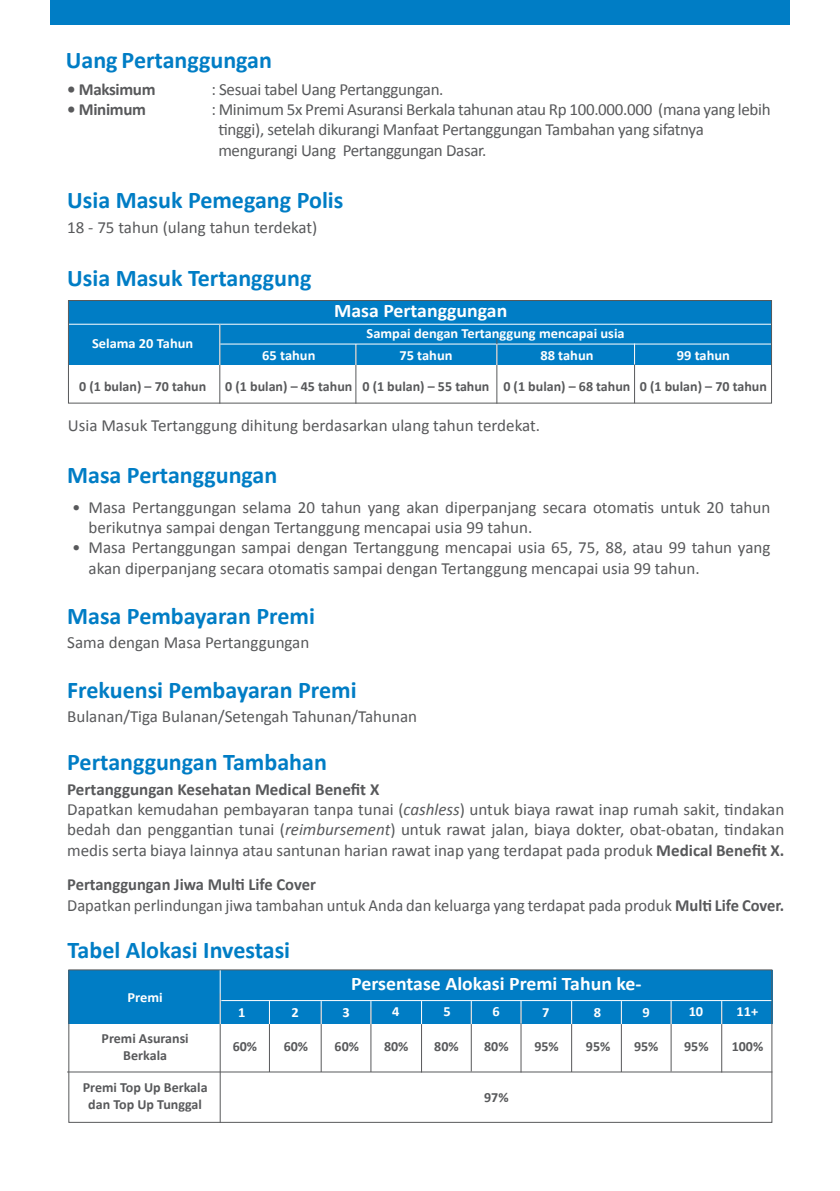
<style>
.page{position:relative;width:840px;height:1191px;background:#fff}
.page>*{position:absolute;margin:0;border:0;box-sizing:border-box;transform-origin:0 0}
.t1{font:700 24px "Calibri";color:#007dc5}
.t2{font:700 19.2px "Calibri";color:#fff}
.t3{font:17px/20.4px "Calibri";color:#58595b}
.t4{font:17px "Calibri";letter-spacing:-.02em;color:#58595b}
.t5{font:700 17px "Calibri";color:#58595b}
.t6{font:700 17px "Calibri";letter-spacing:-.02em;color:#58595b}
.t7{font:700 14px/16.8px "Calibri";color:#58595b;text-align:center}
.t8{font:700 14px "Calibri";color:#fff}
.s1{font-style:italic}
.s2{font-weight:700}
</style>
<div class="page">
<div style="left:50px;top:0;width:739px;height:25px;background:#007dc5"></div>
<div style="left:69px;top:301px;width:702px;height:64px;background:#007dc5"></div>
<div style="left:68px;top:300px;width:703px;height:103px;border:1px solid #58595b"></div>
<hr style="left:69px;top:324px;width:701px;height:1px;background:#fff">
<hr style="left:219px;top:324px;width:1px;height:79px;background:#58595b">
<hr style="left:355px;top:344px;width:1px;height:59px;background:#58595b">
<svg style="left:355px;top:344px;width:1px;height:21px"></svg>
<hr style="left:219px;top:324px;width:1px;height:41px;background:#fff">
<hr style="left:220px;top:343px;width:550px;height:1px;background:#fff">
<hr style="left:496px;top:338px;width:1px;height:65px;background:#58595b">
<svg style="left:496px;top:344px;width:1px;height:21px"></svg>
<hr style="left:633px;top:344px;width:1px;height:59px;background:#58595b">
<svg style="left:633px;top:343px;width:1px;height:21px"></svg>
<div style="left:68px;top:970px;width:704px;height:54px;background:#007dc5"></div>
<hr style="left:221px;top:1000px;width:550px;height:1px;background:#fff">
<hr style="left:219px;top:993px;width:1px;height:129px;background:#58595b">
<hr style="left:269px;top:1007px;width:1px;height:65px;background:#58595b">
<svg style="left:269px;top:1001px;width:1px;height:23px"></svg>
<hr style="left:219px;top:970px;width:1px;height:54px;background:#fff">
<hr style="left:320px;top:1006px;width:1px;height:66px;background:#58595b">
<svg style="left:320px;top:1001px;width:1px;height:23px"></svg>
<hr style="left:370px;top:1007px;width:1px;height:65px;background:#58595b">
<svg style="left:370px;top:1001px;width:1px;height:23px"></svg>
<hr style="left:421px;top:1007px;width:1px;height:65px;background:#58595b">
<svg style="left:421px;top:1001px;width:1px;height:23px"></svg>
<hr style="left:470px;top:1006px;width:1px;height:65px;background:#58595b">
<svg style="left:470px;top:1001px;width:1px;height:23px"></svg>
<hr style="left:520px;top:1007px;width:1px;height:65px;background:#58595b">
<svg style="left:520px;top:1000px;width:1px;height:23px"></svg>
<hr style="left:570px;top:1007px;width:2px;height:65px;background:#58595b">
<hr style="left:570px;top:1001px;width:2px;height:23px;background:#fff">
<hr style="left:620px;top:1006px;width:1px;height:66px;background:#58595b">
<svg style="left:620px;top:1001px;width:1px;height:23px"></svg>
<hr style="left:670px;top:1007px;width:1px;height:64px;background:#58595b">
<svg style="left:670px;top:1001px;width:1px;height:23px"></svg>
<hr style="left:720px;top:1007px;width:1px;height:65px;background:#58595b">
<svg style="left:720px;top:1001px;width:1px;height:23px"></svg>
<hr style="left:67px;top:1071px;width:705px;height:1px;background:#58595b">
<p class="t1" style="left:66px;top:45px;width:208px">Uang Pertanggungan</p>
<p class="t6" style="left:67px;top:78px;width:90px">• Maksimum</p>
<p class="t4" style="left:211px;top:78px;width:233px">: Sesuai tabel Uang Pertanggungan.</p>
<p class="t6" style="left:67px;top:98px;width:80px">• Minimum</p>
<p class="t4" style="left:211px;top:99px;width:560px">: Minimum 5x Premi Asuransi Berkala tahunan atau Rp 100.000.000 (mana yang lebih</p>
<p class="t4" style="left:218px;top:119px;width:486px">tinggi), setelah dikurangi Manfaat Pertanggungan Tambahan yang sifatnya</p>
<p class="t4" style="left:218px;top:139px;width:269px">mengurangi Uang Pertanggungan Dasar.</p>
<p class="t1" style="left:67px;top:185px;width:277px">Usia Masuk Pemegang Polis</p>
<p class="t3" style="left:67px;top:217px;width:251px">18 - 75 tahun (ulang tahun terdekat)</p>
<p class="t1" style="left:67px;top:263px;width:245px">Usia Masuk Tertanggung</p>
<p class="t2" style="left:334px;top:298px;width:175px">Masa Pertanggungan</p>
<p class="t8" style="left:366px;top:324px;width:259px">Sampai dengan Tertanggung mencapai usia</p>
<p class="t8" style="left:92px;top:334px;width:103px">Selama 20 Tahun</p>
<p class="t8" style="left:262px;top:346px;width:55px">65 tahun</p>
<p class="t8" style="left:399px;top:346px;width:55px">75 tahun</p>
<p class="t8" style="left:540px;top:346px;width:55px">88 tahun</p>
<p class="t8" style="left:676px;top:346px;width:55px">99 tahun</p>
<p class="t7" style="left:79px;top:377px;width:128px">0 (1 bulan) – 70 tahun</p>
<p class="t7" style="left:225px;top:377px;width:128px">0 (1 bulan) – 45 tahun</p>
<p class="t7" style="left:362px;top:377px;width:128px">0 (1 bulan) – 55 tahun</p>
<p class="t7" style="left:503px;top:377px;width:128px">0 (1 bulan) – 68 tahun</p>
<p class="t7" style="left:639px;top:377px;width:128px">0 (1 bulan) – 70 tahun</p>
<p class="t3" style="left:68px;top:415px;width:473px">Usia Masuk Tertanggung dihitung berdasarkan ulang tahun terdekat.</p>
<p class="t1" style="left:67px;top:459px;width:211px">Masa Pertanggungan</p>
<p class="t3" style="left:88px;top:497px;width:683px">Masa Pertanggungan selama 20 tahun yang akan diperpanjang secara otomatis untuk 20 tahun berikutnya sampai dengan Tertanggung mencapai usia 99 tahun.</p>
<p class="t3" style="left:88px;top:537px;width:683px">Masa Pertanggungan sampai dengan Tertanggung mencapai usia 65, 75, 88, atau 99 tahun yang akan diperpanjang secara otomatis sampai dengan Tertanggung mencapai usia 99 tahun.</p>
<p class="t3" style="left:72px;top:497px;width:10px">•</p>
<p class="t3" style="left:72px;top:537px;width:10px">•</p>
<p class="t1" style="left:67px;top:600px;width:249px">Masa Pembayaran Premi</p>
<p class="t3" style="left:67px;top:632px;width:243px">Sama dengan Masa Pertanggungan</p>
<p class="t1" style="left:67px;top:674px;width:291px">Frekuensi Pembayaran Premi</p>
<p class="t3" style="left:67px;top:706px;width:351px">Bulanan/Tiga Bulanan/Setengah Tahunan/Tahunan</p>
<p class="t1" style="left:67px;top:747px;width:261px">Pertanggungan Tambahan</p>
<p class="t5" style="left:67px;top:778px;width:313px">Pertanggungan Kesehatan Medical Benefit X</p>
<p class="t3" style="left:67px;top:799px;width:718px;text-align:justify">Dapatkan kemudahan pembayaran tanpa tunai (<span class="s1">cashless</span>) untuk biaya rawat inap rumah sakit, tindakan bedah dan penggantian tunai (<span class="s1">reimbursement</span>) untuk rawat jalan, biaya dokter, obat-obatan, tindakan medis serta biaya lainnya atau santunan harian rawat inap yang terdapat pada produk <span class="s2">Medical Benefit X.</span></p>
<p class="t5" style="left:67px;top:873px;width:250px">Pertanggungan Jiwa Multi Life Cover</p>
<p class="t3" style="left:67px;top:895px;width:718px">Dapatkan perlindungan jiwa tambahan untuk Anda dan keluarga yang terdapat pada produk <span class="s2">Multi Life Cover.</span></p>
<p class="t1" style="left:68px;top:934px;width:224px">Tabel Alokasi Investasi</p>
<p class="t2" style="left:351px;top:971px;width:291px">Persentase Alokasi Premi Tahun ke-</p>
<p class="t8" style="left:127px;top:988px;width:37px">Premi</p>
<p class="t8" style="left:238px;top:1003px;width:9px">1</p>
<p class="t7" style="left:102px;top:1030px;width:89px">Premi Asuransi<br>Berkala</p>
<p class="t8" style="left:291px;top:1003px;width:9px">2</p>
<p class="t8" style="left:342px;top:1003px;width:9px">3</p>
<p class="t8" style="left:392px;top:1002px;width:9px">4</p>
<p class="t8" style="left:443px;top:1002px;width:9px">5</p>
<p class="t8" style="left:492px;top:1002px;width:9px">6</p>
<p class="t8" style="left:542px;top:1003px;width:9px">7</p>
<p class="t8" style="left:593px;top:1003px;width:9px">8</p>
<p class="t8" style="left:642px;top:1003px;width:9px">9</p>
<p class="t8" style="left:688px;top:1002px;width:16px">10</p>
<p class="t8" style="left:736px;top:1002px;width:23px">11+</p>
<p class="t7" style="left:232px;top:1038px;width:26px">60%</p>
<p class="t7" style="left:283px;top:1038px;width:26px">60%</p>
<p class="t7" style="left:334px;top:1038px;width:26px">60%</p>
<p class="t7" style="left:384px;top:1038px;width:26px">80%</p>
<p class="t7" style="left:434px;top:1038px;width:26px">80%</p>
<p class="t7" style="left:484px;top:1038px;width:26px">80%</p>
<p class="t7" style="left:534px;top:1038px;width:26px">95%</p>
<p class="t7" style="left:585px;top:1038px;width:26px">95%</p>
<p class="t7" style="left:633px;top:1038px;width:26px">95%</p>
<p class="t7" style="left:683px;top:1038px;width:26px">95%</p>
<p class="t7" style="left:731px;top:1038px;width:33px">100%</p>
<p class="t7" style="left:83px;top:1079px;width:126px">Premi Top Up Berkala dan Top Up Tunggal</p>
<p class="t7" style="left:484px;top:1088px;width:26px">97%</p>
</div>
